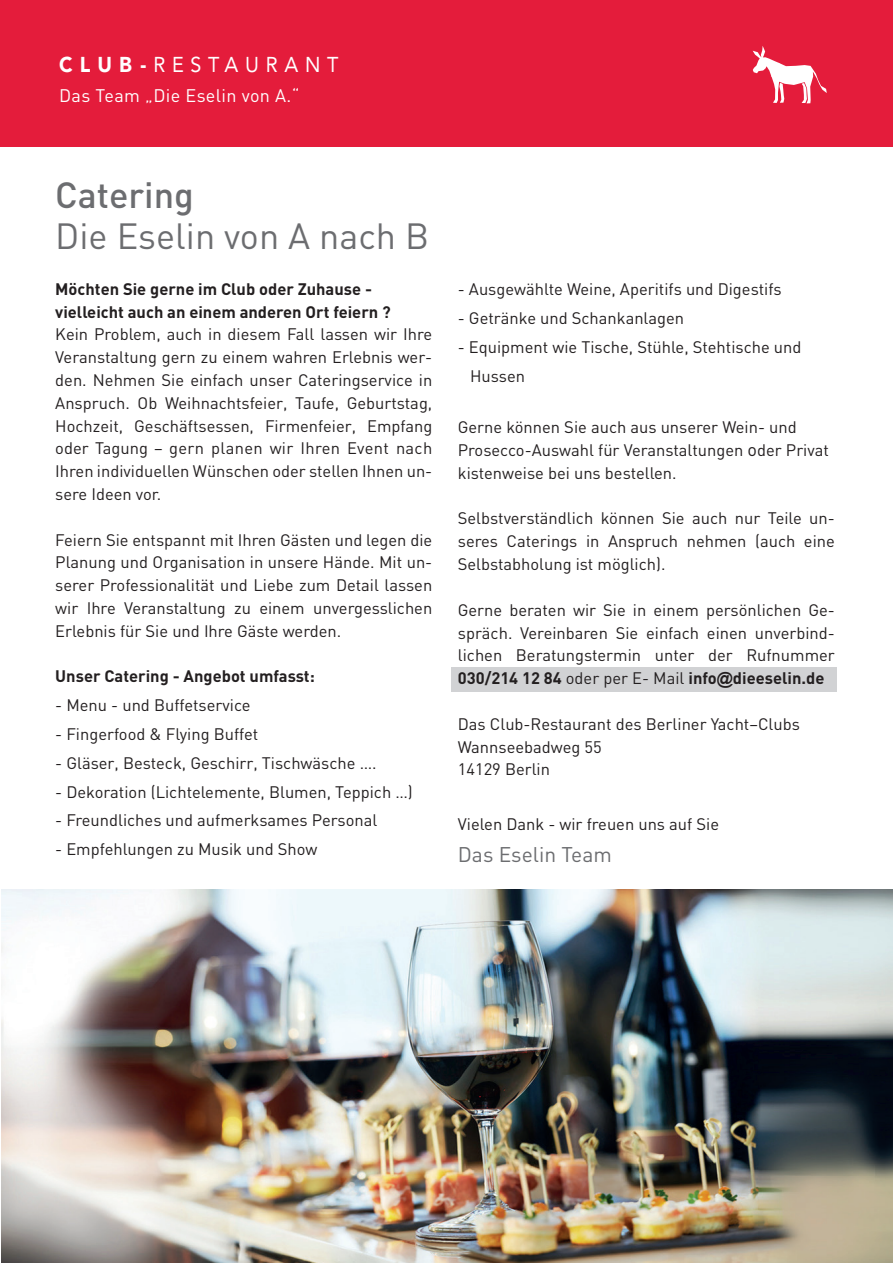
<style>
.page{position:relative;width:893px;height:1263px;background:#fff}
.page>*{position:absolute;margin:0;border:0;box-sizing:border-box;transform-origin:0 0}
.t1{font:36px "DIN";color:#6c6d70}
.t2{font:500 36px "DIN";color:#6c6d70}
.t3{font:21.45px "Avenir";letter-spacing:.34em;color:#fff;scale:.92 1}
.t4{font:21px "DIN";color:#6c6d70}
.t5{font:18px "DIN";letter-spacing:.02em;color:#fff}
.t6{font:16.5px/22.8px "DIN";color:#231f20;text-align:justify}
.t7{font:700 16.5px/22.8px "DIN";color:#231f20}
.s1{font-weight:900}
.s2{font-size:18px}
.s3{font-weight:700}
.s4{font-family:"Arial";font-weight:700}
</style>
<div class="page">
<div style="left:451px;top:667px;width:386px;height:24px;background:#d1d2d4"></div>
<div style="left:0;top:0;width:893px;height:147px;background:#e41c3b"></div>
<svg style="left:753px;top:46px;width:74px;height:57px"></svg>
<img style="left:1px;top:890px;width:892px;height:373px">
<h2 class="t3" style="left:59px;top:48px;width:305px"><span class="s1">CLUB-</span>RESTAURANT</h2>
<p class="t5" style="left:59px;top:84px;width:242px">Das Team „Die Eselin von A.“</p>
<h1 class="t2" style="left:55px;top:172px;width:140px">Catering</h1>
<h1 class="t1" style="left:55px;top:214px;width:375px">Die Eselin von A nach B</h1>
<p class="t7" style="left:55px;top:277px;width:337px">Möchten Sie gerne im Club oder Zuhause - vielleicht auch an einem anderen Ort feiern ?</p>
<p class="t6" style="left:55px;top:323px;width:379px">Kein Problem, auch in diesem Fall lassen wir Ihre Veranstaltung gern zu einem wahren Erlebnis wer&shy;den. Nehmen Sie einfach unser Cateringservice in Anspruch. Ob Weihnachtsfeier, Taufe, Geburtstag, Hochzeit, Geschäftsessen, Firmenfeier, Empfang oder Tagung – gern planen wir Ihren Event nach Ihren individuellen Wünschen oder stellen Ihnen un&shy;sere Ideen vor.</p>
<p class="t6" style="left:55px;top:528px;width:379px">Feiern Sie entspannt mit Ihren Gästen und legen die Planung und Organisation in unsere Hände. Mit un&shy;serer Professionalität und Liebe zum Detail lassen wir Ihre Veranstaltung zu einem unvergesslichen Erlebnis für Sie und Ihre Gäste werden.</p>
<p class="t7" style="left:55px;top:664px;width:261px">Unser Catering - Angebot umfasst:</p>
<p class="t6" style="left:55px;top:693px;width:197px">- Menu - und Buffetservice</p>
<p class="t6" style="left:55px;top:722px;width:205px">- Fingerfood &amp; Flying Buffet</p>
<p class="t6" style="left:55px;top:751px;width:323px">- Gläser, Besteck, Geschirr, Tischwäsche ….</p>
<p class="t6" style="left:55px;top:780px;width:359px">- Dekoration (Lichtelemente, Blumen, Teppich …)</p>
<p class="t6" style="left:55px;top:809px;width:324px">- Freundliches und aufmerksames Personal</p>
<p class="t6" style="left:55px;top:837px;width:264px">- Empfehlungen zu Musik und Show</p>
<p class="t6" style="left:458px;top:278px;width:325px">- Ausgewählte Weine, Aperitifs und Digestifs</p>
<p class="t6" style="left:458px;top:306px;width:228px">- Getränke und Schankanlagen</p>
<p class="t6" style="left:470px;top:332px;width:333px;line-height:28.8px;text-indent:-12px">- Equipment wie Tische, Stühle, Stehtische und<br>Hussen</p>
<p class="t6" style="left:458px;top:416px;width:372px;text-align:left">Gerne können Sie auch aus unserer Wein- und<br>Prosecco-Auswahl für Veranstaltungen <span class="s2">o</span>der Privat kistenweise bei uns bestellen.</p>
<p class="t6" style="left:458px;top:507px;width:379px">Selbstverständlich können Sie auch nur Teile un&shy;seres Caterings in Anspruch nehmen (auch eine Selbstabholung ist möglich).</p>
<p class="t6" style="left:458px;top:598px;width:379px">Gerne beraten wir Sie in einem persönlichen Ge&shy;spräch. Vereinbaren Sie einfach einen unverbind&shy;lichen Beratungstermin unter der Rufnummer <span class="s3">030/214 12 84</span> oder per E- Mail <span class="s3">info</span><span class="s4">@</span><span class="s3">dieeselin.de</span></p>
<p class="t6" style="left:458px;top:712px;width:344px;text-align:left">Das Club-Restaurant des Berliner Yacht–Clubs<br>Wannseebadweg 55<br>14129 Berlin</p>
<p class="t6" style="left:458px;top:812px;width:263px">Vielen Dank - wir freuen uns auf Sie</p>
<p class="t4" style="left:458px;top:841px;width:156px">Das Eselin Team</p>
</div>
